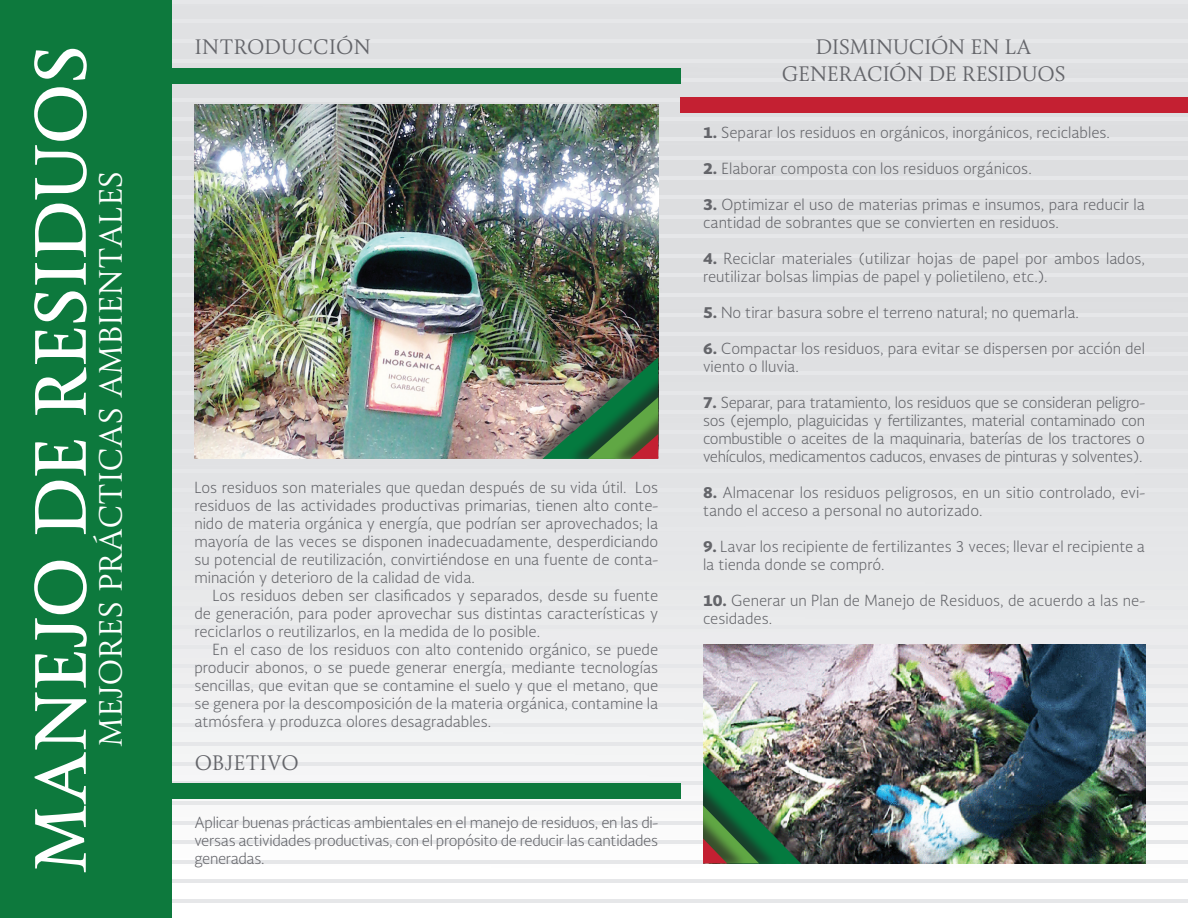
<style>
.page{position:relative;width:1188px;height:918px;background:#fff}
.page>*{position:absolute;margin:0;border:0;box-sizing:border-box;transform-origin:0 0}
.t1{font:700 67.5px "Soberana Titular";letter-spacing:-.015em;color:#fff}
.t2{font:30px "Soberana Titular";color:#fff}
.t3{font:19.5px "Soberana Titular";letter-spacing:-.01em;color:#64656a}
.t4{font:300 15px/18px "Soberana Sans";color:#64656a}
.s1{font-weight:900}
</style>
<div class="page">
<img style="left:649px;top:149px;width:539px;height:711px">
<div style="left:172px;top:4px;width:477px;height:258px;background:#dfe0e2"></div>
<div style="left:649px;top:4px;width:539px;height:145px;background:#dfe0e2"></div>
<hr style="left:0;top:195px;width:1188px;height:4px;background:#e6e7e9">
<hr style="left:0;top:215px;width:1188px;height:4px;background:#e6e7e9">
<hr style="left:0;top:234px;width:1188px;height:4px;background:#e6e7e9">
<hr style="left:0;top:254px;width:1188px;height:4px;background:#e6e7e9">
<hr style="left:0;top:274px;width:1188px;height:3px;background:#e6e7e9">
<hr style="left:0;top:293px;width:1188px;height:4px;background:#e6e7e9">
<hr style="left:0;top:313px;width:1188px;height:3px;background:#e6e7e9">
<hr style="left:0;top:332px;width:1188px;height:4px;background:#e6e7e9">
<hr style="left:0;top:352px;width:1188px;height:4px;background:#e6e7e9">
<hr style="left:0;top:371px;width:1188px;height:4px;background:#e6e7e9">
<hr style="left:0;top:391px;width:1188px;height:4px;background:#e6e7e9">
<hr style="left:0;top:410px;width:1188px;height:4px;background:#e6e7e9">
<hr style="left:0;top:0;width:1188px;height:4px;background:#e6e7e9">
<hr style="left:0;top:20px;width:1188px;height:3px;background:#e6e7e9">
<hr style="left:0;top:39px;width:1188px;height:4px;background:#e6e7e9">
<hr style="left:0;top:59px;width:1188px;height:3px;background:#e6e7e9">
<hr style="left:0;top:78px;width:1188px;height:4px;background:#e6e7e9">
<hr style="left:0;top:98px;width:1188px;height:3px;background:#e6e7e9">
<hr style="left:0;top:117px;width:1188px;height:4px;background:#e6e7e9">
<hr style="left:0;top:137px;width:1188px;height:4px;background:#e6e7e9">
<hr style="left:0;top:156px;width:1188px;height:4px;background:#e6e7e9">
<hr style="left:0;top:176px;width:1188px;height:4px;background:#e6e7e9">
<hr style="left:0;top:430px;width:1188px;height:4px;background:#e6e7e9">
<hr style="left:0;top:449px;width:1188px;height:4px;background:#e6e7e9">
<hr style="left:0;top:469px;width:1188px;height:4px;background:#e6e7e9">
<hr style="left:0;top:488px;width:1188px;height:4px;background:#e6e7e9">
<hr style="left:0;top:508px;width:1188px;height:4px;background:#e6e7e9">
<hr style="left:0;top:528px;width:1188px;height:3px;background:#e6e7e9">
<hr style="left:0;top:547px;width:1188px;height:4px;background:#e6e7e9">
<hr style="left:0;top:567px;width:1188px;height:3px;background:#e6e7e9">
<hr style="left:0;top:586px;width:1188px;height:4px;background:#e6e7e9">
<hr style="left:0;top:606px;width:1188px;height:4px;background:#e6e7e9">
<hr style="left:0;top:625px;width:1188px;height:4px;background:#e6e7e9">
<hr style="left:0;top:645px;width:1188px;height:4px;background:#e6e7e9">
<hr style="left:0;top:664px;width:1188px;height:4px;background:#e6e7e9">
<hr style="left:0;top:684px;width:1188px;height:4px;background:#e6e7e9">
<hr style="left:0;top:703px;width:1188px;height:4px;background:#e6e7e9">
<hr style="left:0;top:723px;width:1188px;height:4px;background:#e6e7e9">
<hr style="left:0;top:742px;width:1188px;height:4px;background:#e6e7e9">
<hr style="left:0;top:762px;width:1188px;height:4px;background:#e6e7e9">
<hr style="left:0;top:782px;width:1188px;height:3px;background:#e6e7e9">
<hr style="left:0;top:801px;width:1188px;height:4px;background:#e6e7e9">
<hr style="left:0;top:821px;width:1188px;height:3px;background:#e6e7e9">
<hr style="left:0;top:840px;width:1188px;height:4px;background:#e6e7e9">
<hr style="left:0;top:860px;width:1188px;height:4px;background:#e6e7e9">
<hr style="left:0;top:879px;width:1188px;height:4px;background:#e6e7e9">
<hr style="left:0;top:899px;width:1188px;height:4px;background:#e6e7e9">
<img style="left:194px;top:105px;width:464px;height:354px">
<div style="left:0;top:0;width:172px;height:918px;background:#0d793d"></div>
<div style="left:172px;top:68px;width:509px;height:16px;background:#0d793d"></div>
<div style="left:681px;top:97px;width:507px;height:15px;background:#c42032"></div>
<div style="left:172px;top:783px;width:509px;height:16px;background:#0d793d"></div>
<div style="left:521px;top:349px;width:137px;height:110px;background:#231f20;opacity:.65"></div>
<div style="left:567px;top:350px;width:91px;height:109px;background:#231f20;opacity:.65"></div>
<div style="left:609px;top:350px;width:49px;height:109px;background:#231f20;opacity:.65"></div>
<img style="left:542px;top:357px;width:116px;height:102px">
<img style="left:703px;top:645px;width:442px;height:219px">
<div style="left:703px;top:754px;width:100px;height:110px;background:#231f20;opacity:.65"></div>
<div style="left:703px;top:754px;width:78px;height:110px;background:#231f20;opacity:.65"></div>
<div style="left:703px;top:754px;width:46px;height:110px;background:#231f20;opacity:.65"></div>
<img style="left:703px;top:763px;width:98px;height:101px">
<h1 class="t1" style="left:18px;top:873px;width:830px;rotate:-90deg">manejo de residuos</h1>
<h2 class="t2" style="left:92px;top:747px;width:577px;rotate:-90deg">MEJORES PRÁCTICAS AMBIENTALES</h2>
<h3 class="t3" style="left:194px;top:35px;width:178px">INTRODUCCIÓN</h3>
<p class="t4" style="left:194px;top:478px;width:465px;text-align:justify">Los residuos son materiales que quedan después de su vida útil. Los residuos de las actividades productivas primarias, tienen alto conte&shy;nido de materia orgánica y energía, que podrían ser aprovechados; la mayoría de las veces se disponen inadecuadamente, desperdiciando su potencial de reutilización, convirtiéndose en una fuente de conta&shy;minación y deterioro de la calidad de vida.</p>
<p class="t4" style="left:194px;top:586px;width:465px;text-align:justify;text-indent:18px">Los residuos deben ser clasificados y separados, desde su fuente de generación, para poder aprovechar sus distintas características y reciclarlos o reutilizarlos, en la medida de lo posible.</p>
<p class="t4" style="left:194px;top:640px;width:465px;text-align:justify;text-indent:18px">En el caso de los residuos con alto contenido orgánico, se puede producir abonos, o se puede generar energía, mediante tecnologías sencillas, que evitan que se contamine el suelo y que el metano, que se genera por la descomposición de la materia orgánica, contamine la atmósfera y produzca olores desagradables.</p>
<h3 class="t3" style="left:194px;top:750px;width:106px">OBJETIVO</h3>
<p class="t4" style="left:194px;top:813px;width:465px;text-align:justify">Aplicar buenas prácticas ambientales en el manejo de residuos, en las di&shy;versas actividades productivas, con el propósito de reducir las cantidades generadas.</p>
<h3 class="t3" style="left:816px;top:35px;width:15px">DISMINUCIÓN</h3>
<h3 class="t3" style="left:970px;top:35px;width:48px">EN LA</h3>
<h3 class="t3" style="left:782px;top:62px;width:32px">GENERACIÓN</h3>
<h3 class="t3" style="left:929px;top:62px;width:47px">DE RESIDUOS</h3>
<p class="t4" style="left:703px;top:123px;width:408px"><span class="s1">1.</span> Separar los residuos en orgánicos, inorgánicos, reciclables.</p>
<p class="t4" style="left:703px;top:159px;width:330px"><span class="s1">2.</span> Elaborar composta con los residuos orgánicos.</p>
<p class="t4" style="left:703px;top:195px;width:443px"><span class="s1">3.</span> Optimizar el uso de materias primas e insumos, para reducir la cantidad de sobrantes que se convierten en residuos.</p>
<p class="t4" style="left:703px;top:249px;width:443px"><span class="s1">4.</span> Reciclar materiales (utilizar hojas de papel por ambos lados, reutilizar bolsas limpias de papel y polietileno, etc.).</p>
<p class="t4" style="left:703px;top:303px;width:377px"><span class="s1">5.</span> No tirar basura sobre el terreno natural; no quemarla.</p>
<p class="t4" style="left:703px;top:339px;width:443px"><span class="s1">6.</span> Compactar los residuos, para evitar se dispersen por acción del viento o lluvia.</p>
<p class="t4" style="left:703px;top:393px;width:444px;text-align:justify"><span class="s1">7.</span> Separar, para tratamiento, los residuos que se consideran peligro&shy;sos (ejemplo, plaguicidas y fertilizantes, material contaminado con combustible o aceites de la maquinaria, baterías de los tractores o vehículos, medicamentos caducos, envases de pinturas y solventes).</p>
<p class="t4" style="left:703px;top:483px;width:444px"><span class="s1">8.</span> Almacenar los residuos peligrosos, en un sitio controlado, evi&shy;tando el acceso a personal no autorizado.</p>
<p class="t4" style="left:703px;top:537px;width:444px"><span class="s1">9.</span> Lavar los recipiente de fertilizantes 3 veces; llevar el recipiente a la tienda donde se compró.</p>
<p class="t4" style="left:703px;top:591px;width:444px"><span class="s1">10.</span> Generar un Plan de Manejo de Residuos, de acuerdo a las ne&shy;cesidades.</p>
</div>
